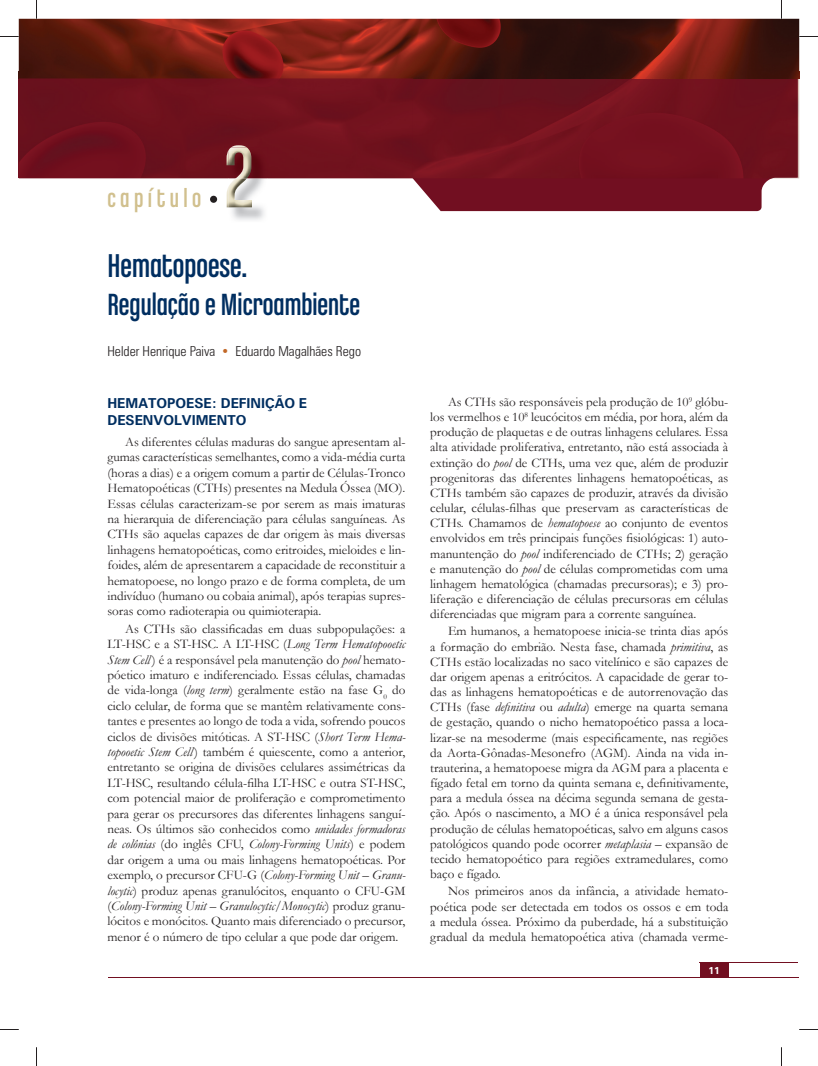
<style>
.page{position:relative;width:818px;height:1066px;background:#fff}
.page>*{position:absolute;margin:0;border:0;box-sizing:border-box;transform-origin:0 0}
.t1{font:35px "Chalet Comprime Cologne Eighty";color:#002e60}
.t2{font:32.5px "Chalet Comprime Cologne Eighty";color:#002e60}
.t3{font:27.5px "Chalet Comprime Cologne Eighty";letter-spacing:.16em;color:#d1c08e}
.t4{font:300 condensed 13.75px "Zurich BT";color:#231f20}
.t5{font:700 13.75px/16.8px "Zurich BT";color:#002e60}
.t6{font:13.12px/15.1px "Garamond";color:#231f20;text-align:justify}
.t7{font:700 10px "Zurich BT";color:#fff}
.s1{color:#c26827}
.s2{font-style:italic}
</style>
<div class="page">
<svg style="left:37px;top:178px;width:760px;height:33px"></svg>
<img style="left:19px;top:19px;width:779px;height:53px">
<img style="left:797px;top:78px;width:1px;height:100px">
<img style="left:412px;top:78px;width:385px;height:100px">
<img style="left:19px;top:72px;width:779px;height:6px">
<img style="left:19px;top:78px;width:393px;height:100px">
<img style="left:229px;top:147px;width:39px;height:73px">
<img style="left:226px;top:186px;width:3px;height:21px">
<img style="left:226px;top:146px;width:20px;height:19px">
<img style="left:229px;top:178px;width:18px;height:17px">
<img style="left:229px;top:147px;width:22px;height:31px">
<div style="left:210px;top:196px;width:7px;height:7px;background:#231f20;border-radius:50%"></div>
<div style="left:699px;top:961px;width:28px;height:16px;background:#720f21"></div>
<hr style="left:109px;top:976px;width:689px;height:1px;background:#720f21">
<hr style="left:699px;top:961px;width:98px;height:1px;background:#720f21">
<svg style="left:0;top:36px;width:19px;height:1px"></svg>
<svg style="left:798px;top:36px;width:19px;height:1px"></svg>
<svg style="left:36px;top:0;width:1px;height:19px"></svg>
<svg style="left:36px;top:1047px;width:1px;height:18px"></svg>
<h3 class="t3" style="left:107px;top:188px;width:95px">capítulo</h3>
<h1 class="t1" style="left:107px;top:253px;width:141px">Hematopoese.</h1>
<h2 class="t2" style="left:107px;top:292px;width:254px">Regulação e Microambiente</h2>
<p class="t4" style="left:107px;top:345px;width:255px">Helder Henrique Paiva <span class="s1">•</span> Eduardo Magalhães Rego</p>
<p class="t5" style="left:107px;top:396px;width:201px">HEMATOPOESE: DEFINIÇÃO E<br>DESENVOLVIMENTO</p>
<p class="t6" style="left:107px;top:434px;width:299px;text-indent:18px">As diferentes células maduras do sangue apresentam al&shy;gumas características semelhantes, como a vida-média curta (horas a dias) e a origem comum a partir de Células-Tronco Hematopoéticas (CTHs) presentes na Medula Óssea (MO).<br>Essas células caracterizam-se por serem as mais imaturas na hierarquia de diferenciação para células sanguíneas. As CTHs são aquelas capazes de dar origem às mais diversas linhagens hematopoéticas, como eritroides, mieloides e lin&shy;foides, além de apresentarem a capacidade de reconstituir a hematopoese, no longo prazo e de forma completa, de um indivíduo (humano ou cobaia animal), após terapias supres&shy;soras como radioterapia ou quimioterapia.</p>
<p class="t6" style="left:107px;top:621px;width:299px;text-indent:18px">As CTHs são classificadas em duas subpopulações: a LT-HSC e a ST-HSC. A LT-HSC (<span class="s2">Long Term Hematopooetic Stem Cell</span> ) é a responsável pela manutenção do <span class="s2">pool</span> hemato&shy;póetico imaturo e indiferenciado. Essas células, chamadas de vida-longa (<span class="s2">long term</span>) geralmente estão na fase G<sub>0</sub> do ciclo celular, de forma que se mantêm relativamente cons&shy;tantes e presentes ao longo de toda a vida, sofrendo poucos ciclos de divisões mitóticas. A ST-HSC (<span class="s2">Short Term Hema&shy;topooetic Stem Cell</span> ) também é quiescente, como a anterior, entretanto se origina de divisões celulares assimétricas da LT-HSC, resultando célula-filha LT-HSC e outra ST-HSC, com potencial maior de proliferação e comprometimento para gerar os precursores das diferentes linhagens sanguí&shy;neas. Os últimos são conhecidos como <span class="s2">unidades formadoras de colônias</span> (do inglês CFU, <span class="s2">Colony-Forming Units</span>) e podem dar origem a uma ou mais linhagens hematopoéticas. Por exemplo, o precursor CFU-G (<span class="s2">Colony-Forming Unit – Granu&shy;locytic</span>) produz apenas granulócitos, enquanto o CFU-GM (<span class="s2">Colony-Forming Unit – Granulocytic/Monocytic</span>) produz granu&shy;lócitos e monócitos. Quanto mais diferenciado o precursor, menor é o número de tipo celular a que pode dar origem.</p>
<p class="t6" style="left:430px;top:394px;width:299px;text-indent:18px">As CTHs são responsáveis pela produção de 10<sup>9</sup> glóbu&shy;los vermelhos e 10<sup>8</sup> leucócitos em média, por hora, além da produção de plaquetas e de outras linhagens celulares. Essa alta atividade proliferativa, entretanto, não está associada à extinção do <span class="s2">pool</span> de CTHs, uma vez que, além de produzir progenitoras das diferentes linhagens hematopoéticas, as CTHs também são capazes de produzir, através da divisão celular, células-filhas que preservam as características de CTHs. Chamamos de <span class="s2">hematopoese</span> ao conjunto de eventos envolvidos em três principais funções fisiológicas: 1) auto&shy;manuntenção do <span class="s2">pool</span> indiferenciado de CTHs; 2) geração e manutenção do <span class="s2">pool</span> de células comprometidas com uma linhagem hematológica (chamadas precursoras); e 3) pro&shy;liferação e diferenciação de células precursoras em células diferenciadas que migram para a corrente sanguínea.</p>
<p class="t6" style="left:430px;top:623px;width:299px;text-indent:18px">Em humanos, a hematopoese inicia-se trinta dias após a formação do embrião. Nesta fase, chamada <span class="s2">primitiva</span>, as CTHs estão localizadas no saco vitelínico e são capazes de dar origem apenas a eritrócitos. A capacidade de gerar to&shy;das as linhagens hematopoéticas e de autorrenovação das CTHs (fase <span class="s2">definitiva</span> ou <span class="s2">adulta</span>) emerge na quarta semana de gestação, quando o nicho hematopoético passa a loca&shy;lizar-se na mesoderme (mais especificamente, nas regiões da Aorta-Gônadas-Mesonefro (AGM). Ainda na vida in&shy;trauterina, a hematopoese migra da AGM para a placenta e fígado fetal em torno da quinta semana e, definitivamente, para a medula óssea na décima segunda semana de gesta&shy;ção. Após o nascimento, a MO é a única responsável pela produção de células hematopoéticas, salvo em alguns casos patológicos quando pode ocorrer <span class="s2">metaplasia</span> – expansão de tecido hematopoético para regiões extramedulares, como baço e fígado.</p>
<p class="t6" style="left:430px;top:883px;width:299px;text-indent:18px">Nos primeiros anos da infância, a atividade hemato&shy;poética pode ser detectada em todos os ossos e em toda a medula óssea. Próximo da puberdade, há a substituição gradual da medula hematopoética ativa (chamada verme-</p>
<p class="t7" style="left:708px;top:966px;width:13px">11</p>
</div>
